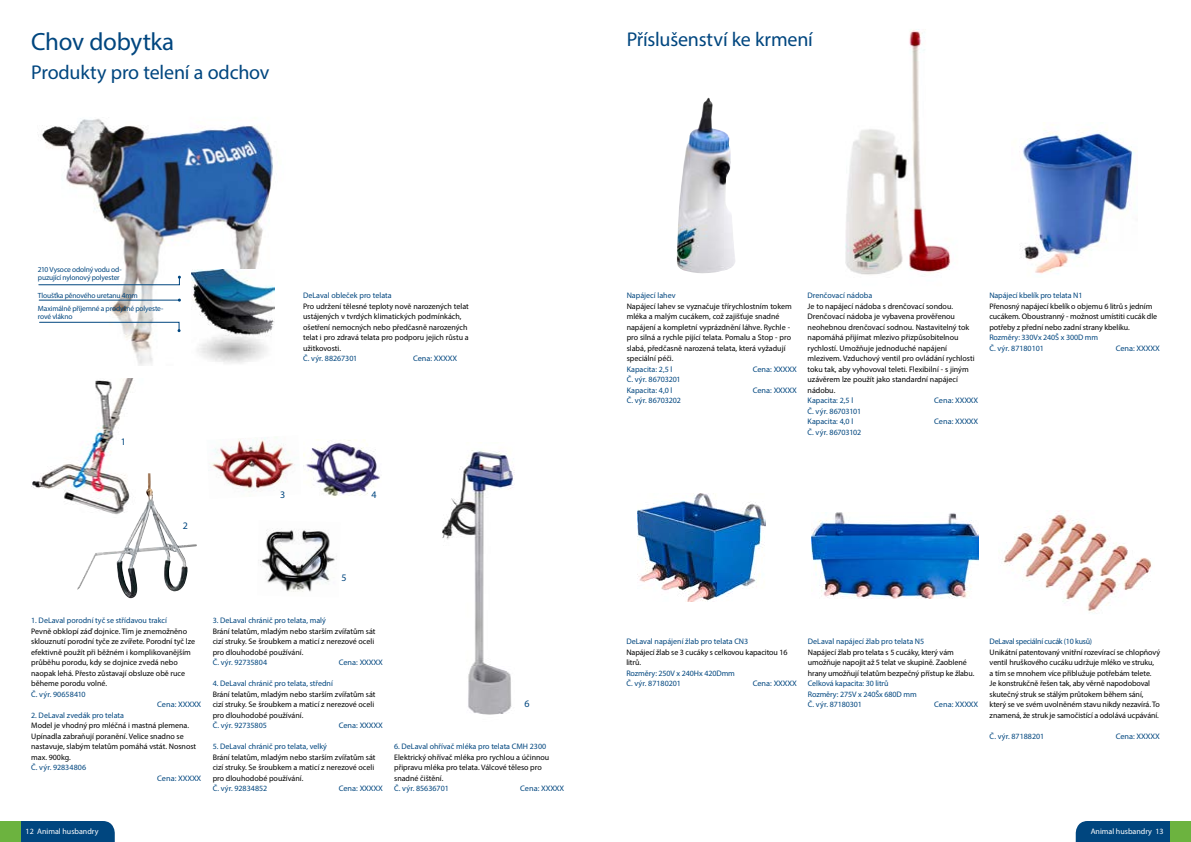
<style>
.page{position:relative;width:1191px;height:842px;background:#fff}
.page>*{position:absolute;margin:0;border:0;box-sizing:border-box;transform-origin:0 0}
.t1{font:25px "Myriad Pro";letter-spacing:-.01em;color:#00467f}
.t2{font:20px "Myriad Pro";letter-spacing:-.01em;color:#00467f}
.t3{font:10px "Myriad Pro";color:#00467f}
.t4{font:8px/10.5px "Myriad Pro";color:#000}
.t5{font:8px/10.5px "Myriad Pro";color:#00467f}
.t6{font:8px "Myriad Pro";color:#00467f;scale:1.04 1}
.t7{font:8px "Myriad Pro";color:#fff}
.t8{font:8px "Myriad Pro";letter-spacing:-.03em;color:#00467f}
.t9{font:7.5px/8px "Myriad Pro";letter-spacing:-.015em;color:#00467f}
</style>
<div class="page">
<div style="left:20px;top:821px;width:95px;height:21px;background:#00467f"></div>
<div style="left:0;top:821px;width:20px;height:21px;background:#6cb33f"></div>
<div style="left:1075px;top:821px;width:95px;height:21px;background:#00467f"></div>
<div style="left:1170px;top:821px;width:21px;height:21px;background:#6cb33f"></div>
<img style="left:31px;top:378px;width:130px;height:139px">
<img style="left:77px;top:473px;width:71px;height:117px">
<img style="left:303px;top:440px;width:77px;height:57px">
<img style="left:258px;top:529px;width:79px;height:63px">
<img style="left:442px;top:450px;width:73px;height:265px">
<img style="left:208px;top:437px;width:87px;height:54px">
<img style="left:845px;top:29px;width:106px;height:246px">
<img style="left:676px;top:98px;width:59px;height:175px">
<img style="left:637px;top:493px;width:128px;height:109px">
<img style="left:811px;top:512px;width:167px;height:87px">
<img style="left:1002px;top:511px;width:150px;height:101px">
<img style="left:38px;top:119px;width:237px;height:247px">
<img style="left:192px;top:269px;width:82px;height:96px">
<svg style="left:38px;top:276px;width:143px;height:9px"></svg>
<hr style="left:39px;top:300px;width:140px;height:1px;background:#00467f">
<svg style="left:39px;top:321px;width:142px;height:11px"></svg>
<img style="left:1022px;top:124px;width:112px;height:150px">
<h1 class="t1" style="left:31px;top:26px;width:145px">Chov dobytka</h1>
<h2 class="t2" style="left:626px;top:27px;width:188px">Příslušenství ke krmení</h2>
<h2 class="t2" style="left:31px;top:60px;width:240px">Produkty pro telení a odchov</h2>
<p class="t9" style="left:38px;top:265px;width:85px">210 Vysoce odolný vodu od&shy;puzující nylonový polyester</p>
<p class="t9" style="left:38px;top:288px;width:127px;line-height:13.4px">Tloušťka pěnového uretanu 4mm<br>Maximálně příjemné a prodyšné polyeste-</p>
<p class="t9" style="left:38px;top:312px;width:36px">rové vlákno</p>
<p class="t5" style="left:303px;top:290px;width:90px">DeLaval obleček pro telata</p>
<p class="t4" style="left:303px;top:301px;width:167px">Pro udržení tělesné teploty nově narozených telat ustájených v tvrdých klimatických podmínkách, ošetření nemocných nebo předčasně narozených telat i pro zdravá telata pro podporu jejich růstu a užitkovosti.</p>
<p class="t5" style="left:303px;top:353px;width:56px">Č. výr. 88267301</p>
<p class="t6" style="left:413px;top:354px;width:44px">Cena: XXXXX</p>
<p class="t3" style="left:121px;top:436px;width:7px">1</p>
<p class="t3" style="left:183px;top:519px;width:7px">2</p>
<p class="t3" style="left:280px;top:488px;width:7px">3</p>
<p class="t3" style="left:371px;top:488px;width:7px">4</p>
<p class="t3" style="left:341px;top:572px;width:7px">5</p>
<p class="t5" style="left:31px;top:615px;width:137px">1. DeLaval porodní tyč se střídavou trakcí</p>
<p class="t4" style="left:31px;top:626px;width:165px">Pevně obklopí záď dojnice. Tím je znemožněno sklouznutí porodní tyče ze zvířete. Porodní tyč lze efektivně použít při běžném i komplikovanějším průběhu porodu, kdy se dojnice zvedá nebo naopak lehá. Přesto zůstavají obsluze obě ruce běheme porodu volné.</p>
<p class="t5" style="left:31px;top:689px;width:56px">Č. výr. 90658410</p>
<p class="t5" style="left:31px;top:710px;width:94px">2. DeLaval zvedák pro telata</p>
<p class="t4" style="left:31px;top:720px;width:167px">Model je vhodný pro mléčná i mastná plemena.<br>Upínadla zabraňují poranění. Velice snadno se nastavuje, slabým telatům pomáhá vstát. Nosnost max. 900kg.</p>
<p class="t5" style="left:31px;top:762px;width:57px">Č. výr. 92834806</p>
<p class="t6" style="left:157px;top:700px;width:44px">Cena: XXXXX</p>
<p class="t6" style="left:157px;top:773px;width:44px">Cena: XXXXX</p>
<p class="t5" style="left:213px;top:615px;width:115px">3. DeLaval chránič pro telata, malý</p>
<p class="t4" style="left:213px;top:626px;width:164px">Brání telatům, mladým nebo starším zvířatům sát cizí struky. Se šroubkem a maticí z nerezové oceli pro dlouhodobé používání.</p>
<p class="t5" style="left:213px;top:657px;width:56px">Č. výr. 92735804</p>
<p class="t5" style="left:213px;top:678px;width:122px">4. DeLaval chránič pro telata, střední</p>
<p class="t4" style="left:213px;top:689px;width:164px">Brání telatům, mladým nebo starším zvířatům sát cizí struky. Se šroubkem a maticí z nerezové oceli pro dlouhodobé používání.</p>
<p class="t5" style="left:213px;top:720px;width:56px">Č. výr. 92735805</p>
<p class="t5" style="left:213px;top:741px;width:116px">5. DeLaval chránič pro telata, velký</p>
<p class="t4" style="left:213px;top:752px;width:164px">Brání telatům, mladým nebo starším zvířatům sát cizí struky. Se šroubkem a maticí z nerezové oceli pro dlouhodobé používání.</p>
<p class="t5" style="left:213px;top:783px;width:56px">Č. výr. 92834852</p>
<p class="t6" style="left:339px;top:658px;width:44px">Cena: XXXXX</p>
<p class="t6" style="left:339px;top:721px;width:44px">Cena: XXXXX</p>
<p class="t6" style="left:339px;top:784px;width:44px">Cena: XXXXX</p>
<p class="t3" style="left:524px;top:698px;width:7px">6</p>
<p class="t5" style="left:394px;top:741px;width:154px">6. DeLaval ohřívač mléka pro telata CMH 2300</p>
<p class="t4" style="left:394px;top:752px;width:157px">Elektrický ohřívač mléka pro rychlou a účinnou připravu mléka pro telata. Válcové těleso pro snadné čištění.</p>
<p class="t5" style="left:394px;top:783px;width:56px">Č. výr. 85636701</p>
<p class="t6" style="left:520px;top:784px;width:44px">Cena: XXXXX</p>
<p class="t5" style="left:626px;top:290px;width:50px">Napájecí lahev</p>
<p class="t4" style="left:626px;top:301px;width:167px">Napájecí lahev se vyznačuje třírychlostním tokem mléka a malým cucákem, což zajišťuje snadné napájení a kompletní vyprázdnění láhve. Rychle - pro silná a rychle pijící telata. Pomalu a Stop - pro slabá, předčasně narozená telata, která vyžadují speciální péči.</p>
<p class="t5" style="left:626px;top:364px;width:56px">Kapacita: 2,5 l<br>Č. výr. 86703201<br>Kapacita: 4,0 l<br>Č. výr. 86703202</p>
<p class="t6" style="left:752px;top:364px;width:44px">Cena: XXXXX</p>
<p class="t6" style="left:752px;top:385px;width:44px">Cena: XXXXX</p>
<p class="t5" style="left:807px;top:290px;width:66px">Drenčovací nádoba</p>
<p class="t4" style="left:807px;top:301px;width:168px">Je to napájecí nádoba s drenčovací sondou.<br>Drenčovací nádoba je vybavena prověřenou neohebnou drenčovací sodnou. Nastavitelný tok napomáhá přijímat mlezivo přizpůsobitelnou rychlostí. Umožňuje jednoduché napájení mlezivem. Vzduchový ventil pro ovládání rychlosti toku tak, aby vyhovoval teleti. Flexibilní - s jiným uzávěrem lze použít jako standardní napájecí nádobu.</p>
<p class="t5" style="left:807px;top:395px;width:55px">Kapacita: 2,5 l<br>Č. výr. 86703101<br>Kapacita: 4,0 l<br>Č. výr. 86703102</p>
<p class="t6" style="left:934px;top:395px;width:44px">Cena: XXXXX</p>
<p class="t6" style="left:934px;top:416px;width:44px">Cena: XXXXX</p>
<p class="t5" style="left:989px;top:290px;width:95px">Napájecí kbelík pro telata N1</p>
<p class="t4" style="left:989px;top:301px;width:169px">Přenosný napájecí kbelík o objemu 6 litrů s jedním cucákem. Oboustranný - možnost umístiti cucák dle potřeby z přední nebo zadní strany kbelíku.</p>
<p class="t5" style="left:989px;top:332px;width:110px">Rozměry: 330Vx 240Š x 300D mm<br>Č. výr. 87180101</p>
<p class="t6" style="left:1115px;top:343px;width:44px">Cena: XXXXX</p>
<p class="t5" style="left:626px;top:636px;width:123px">DeLaval napájení žlab pro telata CN3</p>
<p class="t4" style="left:626px;top:647px;width:163px">Napájecí žlab se 3 cucáky s celkovou kapacitou 16 litrů.</p>
<p class="t5" style="left:626px;top:668px;width:110px">Rozměry: 250V x 240Hx 420Dmm<br>Č. výr. 87180201</p>
<p class="t6" style="left:752px;top:679px;width:44px">Cena: XXXXX</p>
<p class="t5" style="left:808px;top:636px;width:118px">DeLaval napájecí žlab pro telata N5</p>
<p class="t4" style="left:808px;top:647px;width:168px">Napájecí žlab pro telata s 5 cucáky, který vám umožňuje napojit až 5 telat ve skupině. Zaoblené hrany umožňují telatům bezpečný přístup ke žlabu.</p>
<p class="t5" style="left:808px;top:678px;width:110px">Celková kapacita: 30 litrů<br>Rozměry: 275V x 240Šx 680D mm<br>Č. výr. 87180301</p>
<p class="t6" style="left:934px;top:700px;width:44px">Cena: XXXXX</p>
<p class="t8" style="left:989px;top:637px;width:104px">DeLaval speciální cucák (10 kusů)</p>
<p class="t4" style="left:989px;top:647px;width:172px">Unikátní patentovaný vnitřní rozevírací se chlopňový ventil hruškového cucáku udržuje mléko ve struku,<br>a tím se mnohem více přiblužuje potřebám telete.<br>Je konstrukčně řešen tak, aby věrně napodoboval skutečný struk se stálým průtokem během sání, který se ve svém uvolněném stavu nikdy nezavírá. To znamená, že struk je samočistící a odolává ucpávání.</p>
<p class="t5" style="left:989px;top:731px;width:56px">Č. výr. 87188201</p>
<p class="t6" style="left:1115px;top:731px;width:44px">Cena: XXXXX</p>
<p class="t7" style="left:26px;top:826px;width:74px">12 Animal husbandry</p>
<p class="t7" style="left:1090px;top:826px;width:74px">Animal husbandry 13</p>
</div>
